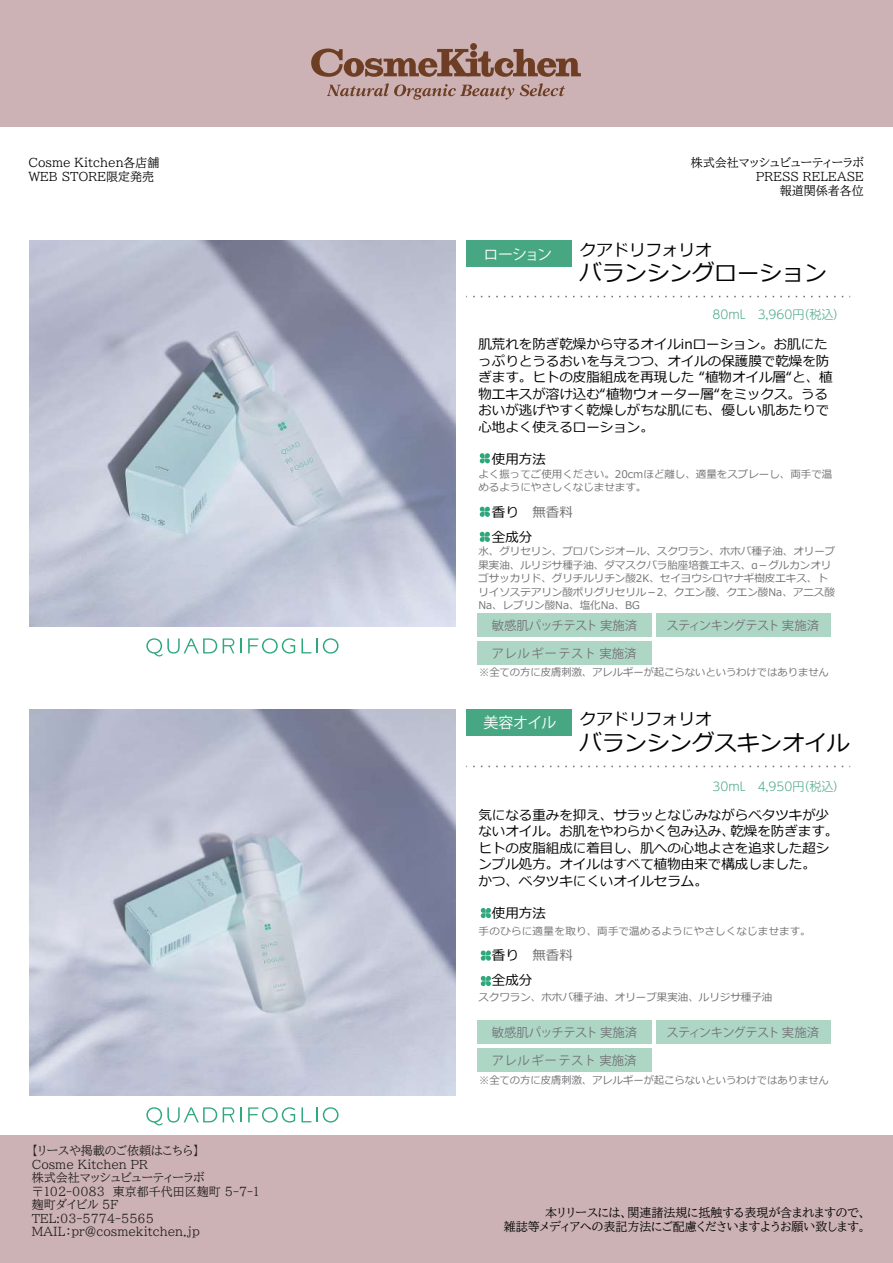
<style>
.page{position:relative;width:893px;height:1263px;background:#fff}
.page>*{position:absolute;margin:0;border:0;box-sizing:border-box;transform-origin:0 0}
.t1{font:22.5px "Meiryo";color:#030303}
.t2{font:16.5px "Meiryo";color:#030303}
.t3{font:15px "Koz Go Pr 6 N";letter-spacing:-.05em;color:#fff}
.t4{font:13.5px/16.5px "Meiryo";color:#030303}
.t5{font:12.3px "Koz Go Pr 6 N";letter-spacing:-.06em;color:#747478}
.t6{font:12.3px "Koz Go Pr 6 N";color:#747478}
.t7{font:12.3px "Koz Go Pr 6 N";letter-spacing:.02em;color:#747478}
.t8{font:12px/14.4px "BIZ UDP Mincho Medium";color:#030303;text-align:right}
.t9{font:12px/13.5px "BIZ UDP Mincho Medium";color:#231f20}
.t10{font:300 12px "UD Shin M Go Pr 6 N";color:#48a783}
.t11{font:10.5px/13.5px "Meiryo";color:#747478}
.t12{font:10.5px "Meiryo";letter-spacing:.02em;color:#747478}
.s1{color:#747478}
</style>
<div class="page">
<img style="left:30px;top:710px;width:425px;height:385px">
<img style="left:30px;top:241px;width:425px;height:385px">
<div style="left:466px;top:240px;width:105px;height:26px;background:#48a783"></div>
<div style="left:477px;top:1049px;width:175px;height:23px;background:#add6c5"></div>
<div style="left:656px;top:1021px;width:174px;height:23px;background:#add6c5"></div>
<div style="left:477px;top:1021px;width:175px;height:23px;background:#add6c5"></div>
<div style="left:466px;top:710px;width:105px;height:26px;background:#48a783"></div>
<svg style="left:473px;top:296px;width:377px;height:1px"></svg>
<svg style="left:473px;top:766px;width:377px;height:1px"></svg>
<svg style="left:480px;top:453px;width:10px;height:10px"></svg>
<svg style="left:480px;top:507px;width:10px;height:10px"></svg>
<svg style="left:480px;top:532px;width:10px;height:10px"></svg>
<svg style="left:481px;top:908px;width:10px;height:10px"></svg>
<svg style="left:481px;top:950px;width:10px;height:11px"></svg>
<svg style="left:481px;top:976px;width:10px;height:10px"></svg>
<div style="left:477px;top:641px;width:175px;height:24px;background:#add6c5"></div>
<div style="left:656px;top:613px;width:174px;height:24px;background:#add6c5"></div>
<div style="left:477px;top:613px;width:175px;height:24px;background:#add6c5"></div>
<svg style="left:301px;top:638px;width:16px;height:15px"></svg>
<svg style="left:323px;top:638px;width:16px;height:16px"></svg>
<svg style="left:146px;top:638px;width:71px;height:18px"></svg>
<svg style="left:223px;top:638px;width:18px;height:15px"></svg>
<svg style="left:248px;top:638px;width:47px;height:16px"></svg>
<svg style="left:301px;top:1107px;width:16px;height:15px"></svg>
<svg style="left:323px;top:1107px;width:16px;height:15px"></svg>
<svg style="left:146px;top:1107px;width:71px;height:18px"></svg>
<svg style="left:223px;top:1107px;width:18px;height:15px"></svg>
<svg style="left:248px;top:1107px;width:47px;height:15px"></svg>
<div style="left:0;top:0;width:893px;height:127px;background:#ccb2b4"></div>
<div style="left:0;top:1135px;width:893px;height:128px;background:#ccb2b4"></div>
<svg style="left:311px;top:48px;width:270px;height:29px"></svg>
<div style="left:470px;top:51px;width:7px;height:7px;background:#6d3e24;border-radius:50%"></div>
<div style="left:470px;top:43px;width:7px;height:7px;background:#6d3e24;border-radius:50%"></div>
<svg style="left:327px;top:83px;width:187px;height:17px"></svg>
<svg style="left:520px;top:83px;width:45px;height:13px"></svg>
<p class="t8" style="left:28px;top:155px;width:133px;text-align:left">Cosme Kitchen各店舗<br>WEB STORE限定発売</p>
<p class="t9" style="left:32px;top:1144px;width:229px">【リースや掲載のご依頼はこちら】<br>Cosme Kitchen PR<br>株式会社マッシュビューティーラボ〒102-0083　東京都千代田区麹町 5-7-1麹町ダイビル 5F<br>TEL:03-5774-5565<br>MAIL：pr@cosmekitchen.jp</p>
<h3 class="t3" style="left:483px;top:246px;width:70px">ローション</h3>
<p class="t8" style="left:691px;top:155px;width:175px">株式会社マッシュビューティーラボ<br>PRESS RELEASE<br>報道関係者各位</p>
<h2 class="t2" style="left:580px;top:238px;width:133px">クアドリフォリオ</h2>
<h1 class="t1" style="left:580px;top:257px;width:249px">バランシングローション</h1>
<p class="t10" style="left:713px;top:305px;width:134px">80ｍL　3,960円（税込）</p>
<p class="t4" style="left:478px;top:337px;width:356px">肌荒れを防ぎ乾燥から守るオイルinローション。お肌にたっぷりとうるおいを与えつつ、オイルの保護膜で乾燥を防ぎます。ヒトの皮脂組成を再現した “植物オイル層“と、植物エキスが溶け込む“植物ウォーター層“をミックス。うるおいが逃げやすく乾燥しがちな肌にも、優しい肌あたりで心地よく使えるローション。</p>
<p class="t4" style="left:492px;top:452px;width:55px">使用方法</p>
<p class="t11" style="left:478px;top:468px;width:355px">よく振ってご使用ください。20cmほど離し、適量をスプレーし、両手で温めるようにやさしくなじませます。</p>
<p class="t4" style="left:492px;top:500px;width:82px;line-height:25.2px">香り <span class="s1">無香料</span>全成分</p>
<p class="t11" style="left:478px;top:545px;width:358px">水、グリセリン、プロパンジオール、スクワラン、ホホバ種子油、オリーブ果実油、ルリジサ種子油、ダマスクバラ胎座培養エキス、α－グルカンオリゴサッカリド、グリチルリチン酸2K、セイヨウシロヤナギ樹皮エキス、トリイソステアリン酸ポリグリセリル－2、クエン酸、クエン酸Na、アニス酸Na、レブリン酸Na、塩化Na、BG</p>
<p class="t6" style="left:492px;top:618px;width:147px">敏感肌パッチテスト 実施済</p>
<p class="t5" style="left:666px;top:618px;width:154px">スティンキングテスト 実施済</p>
<p class="t11" style="left:479px;top:666px;width:351px">※全ての方に皮膚刺激、アレルギーが起こらないというわけではありません</p>
<p class="t7" style="left:492px;top:646px;width:146px">アレルギーテスト 実施済</p>
<h3 class="t3" style="left:483px;top:714px;width:74px">美容オイル</h3>
<h2 class="t2" style="left:580px;top:708px;width:133px">クアドリフォリオ</h2>
<h1 class="t1" style="left:580px;top:727px;width:271px">バランシングスキンオイル</h1>
<p class="t10" style="left:713px;top:777px;width:134px">30ｍL　4,950円（税込）</p>
<p class="t4" style="left:478px;top:807px;width:361px">気になる重みを抑え、サラッとなじみながらベタツキが少ないオイル。お肌をやわらかく包み込み、乾燥を防ぎます。ヒトの皮脂組成に着目し、肌への心地よさを追求した超シンプル処方。オイルはすべて植物由来で構成しました。<br>かつ、ベタツキにくいオイルセラム。</p>
<p class="t4" style="left:492px;top:906px;width:55px">使用方法</p>
<p class="t12" style="left:478px;top:924px;width:334px">手のひらに適量を取り、両手で温めるようにやさしくなじませます。</p>
<p class="t4" style="left:492px;top:943px;width:82px;line-height:25.2px">香り <span class="s1">無香料</span>全成分</p>
<p class="t11" style="left:478px;top:991px;width:295px">スクワラン、ホホバ種子油、オリーブ果実油、ルリジサ種子油</p>
<p class="t6" style="left:492px;top:1026px;width:147px">敏感肌パッチテスト 実施済</p>
<p class="t5" style="left:666px;top:1026px;width:154px">スティンキングテスト 実施済</p>
<p class="t11" style="left:479px;top:1073px;width:351px">※全ての方に皮膚刺激、アレルギーが起こらないというわけではありません</p>
<p class="t7" style="left:492px;top:1054px;width:146px">アレルギーテスト 実施済</p>
<p class="t8" style="left:504px;top:1205px;width:364px">本リリースには、関連諸法規に抵触する表現が含まれますので、<br>雑誌等メディアへの表記方法にご配慮くださいますようお願い致します。</p>
</div>
